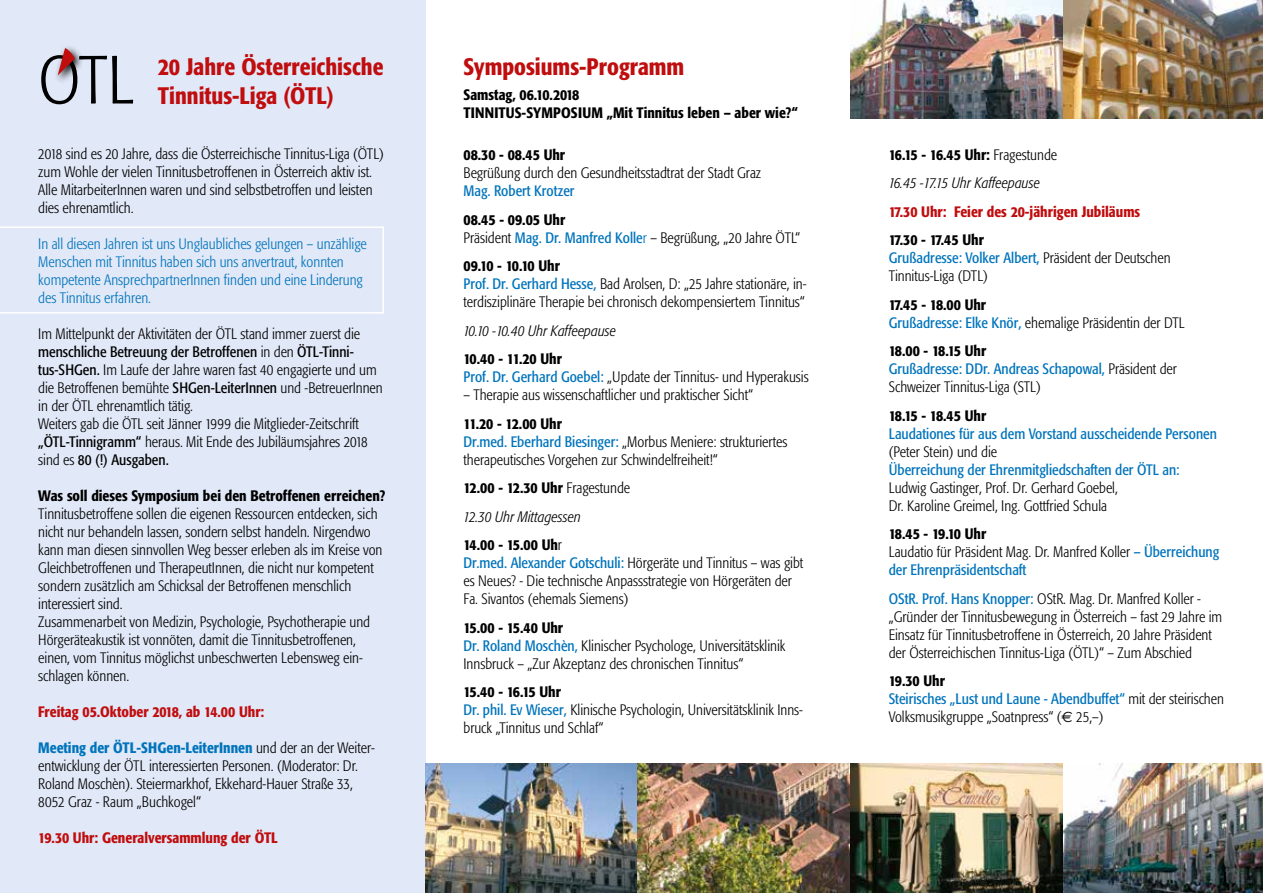
<style>
.page{position:relative;width:1263px;height:893px;background:#fff}
.page>*{position:absolute;margin:0;border:0;box-sizing:border-box;transform-origin:0 0}
.t1{font:300 condensed 67.35px "Formata";color:#000}
.t2{font:500 condensed 23.7px "Formata";color:#c00d0e}
.t3{font:300 condensed 15px/18px "Formata";color:#000}
.t4{font:500 condensed 15px/28.5px "Formata";color:#000}
.t5{font:300 condensed 15px/18px "Formata";color:#0074bc}
.t6{font:condensed 15px "Formata";color:#0074bc}
.t7{font:500 condensed 15px "Formata";color:#c00d0e}
.t8{font:italic 300 condensed 15px/28.5px "Formata";color:#000}
.t9{font:500 condensed 15px "Formata";letter-spacing:-.035em;color:#000}
.s1{font-weight:400}
.s2{font-weight:500;color:#0074bc}
.s3{font-weight:500}
.s4{font-weight:400;color:#0074bc}
.s5{color:#0074bc}
.s6{font-weight:300}
.s7{font-weight:300;font-style:italic}
.s8{font-weight:500;font-style:normal}
.s9{font-style:normal}
.s10{font-family:"Euro Sans";font-weight:400;font-stretch:normal}
</style>
<div class="page">
<div style="left:0;top:0;width:425px;height:893px;background:#e1e8f7"></div>
<svg style="left:56px;top:47px;width:26px;height:35px"></svg>
<svg style="left:58px;top:48px;width:17px;height:28px"></svg>
<svg style="left:0;top:226px;width:384px;height:88px"></svg>
<img style="left:425px;top:763px;width:838px;height:130px">
<img style="left:850px;top:0;width:413px;height:118px">
<h2 class="t2" style="left:158px;top:53px;width:227px">20 Jahre Österreichische</h2>
<h1 class="t1" style="left:38px;top:41px;width:98px">OTL</h1>
<h2 class="t2" style="left:158px;top:81px;width:177px">Tinnitus-Liga (ÖTL)</h2>
<p class="t3" style="left:38px;top:145px;width:347px">2018 sind es 20 Jahre, dass die Österreichische Tinnitus-Liga (ÖTL) zum Wohle der vielen Tinnitusbetroffenen in Österreich aktiv ist.<br>Alle MitarbeiterInnen waren und sind selbstbetroffen und leisten dies ehrenamtlich.</p>
<p class="t5" style="left:38px;top:235px;width:330px">In all diesen Jahren ist uns Unglaubliches gelungen – unzählige Menschen mit Tinnitus haben sich uns anvertraut, konnten kompetente AnsprechpartnerInnen finden und eine Linderung des Tinnitus erfahren.</p>
<p class="t3" style="left:38px;top:325px;width:346px">Im Mittelpunkt der Aktivitäten der ÖTL stand immer zuerst die <span class="s1">menschliche Betreuung der Betroffenen</span> in den <span class="s1">ÖTL-Tinni&shy;tus-SHGen.</span> Im Laufe der Jahre waren fast 40 engagierte und um die Betroffenen bemühte <span class="s1">SHGen-LeiterInnen</span> und -BetreuerInnen in der ÖTL ehrenamtlich tätig.<br>Weiters gab die ÖTL seit Jänner 1999 die Mitglieder-Zeitschrift <span class="s1">„ÖTL-Tinnigramm“</span> heraus. Mit Ende des Jubiläumsjahres 2018 sind es <span class="s1">80 (!) Ausgaben.</span></p>
<p class="t4" style="left:38px;top:481px;width:349px">Was soll dieses Symposium bei den Betroffenen erreichen?</p>
<p class="t3" style="left:38px;top:505px;width:346px">Tinnitusbetroffene sollen die eigenen Ressourcen entdecken, sich nicht nur behandeln lassen, sondern selbst handeln. Nirgendwo kann man diesen sinnvollen Weg besser erleben als im Kreise von Gleichbetroffenen und TherapeutInnen, die nicht nur kompetent sondern zusätzlich am Schicksal der Betroffenen menschlich interessiert sind.<br>Zusammenarbeit von Medizin, Psychologie, Psychotherapie und Hörgeräteakustik ist vonnöten, damit die Tinnitusbetroffenen, einen, vom Tinnitus möglichst unbeschwerten Lebensweg ein&shy;schlagen können.</p>
<p class="t7" style="left:38px;top:703px;width:228px">Freitag 05.Oktober 2018, ab 14.00 Uhr:</p>
<p class="t3" style="left:38px;top:739px;width:338px"><span class="s2">Meeting der ÖTL-SHGen-LeiterInnen</span> und der an der Weiter&shy;entwicklung der ÖTL interessierten Personen. (Moderator: Dr.<br>Roland Moschèn). Steiermarkhof, Ekkehard-Hauer Straße 33, 8052 Graz - Raum „Buchkogel“</p>
<p class="t7" style="left:38px;top:829px;width:241px">19.30 Uhr: Generalversammlung der ÖTL</p>
<h2 class="t2" style="left:463px;top:53px;width:222px">Symposiums-Programm</h2>
<p class="t4" style="left:463px;top:86px;width:336px;line-height:18px">Samstag, 06.10.2018<br>TINNITUS-SYMPOSIUM „Mit Tinnitus leben – aber wie?“</p>
<p class="t4" style="left:463px;top:141px;width:103px">08.30 - 08.45 Uhr</p>
<p class="t3" style="left:463px;top:164px;width:299px">Begrüßung durch den Gesundheitsstadtrat der Stadt Graz</p>
<p class="t6" style="left:463px;top:182px;width:113px">Mag. Robert Krotzer</p>
<p class="t3" style="left:463px;top:211px;width:338px"><span class="s3">08.45 - 09.05 Uhr<br></span>Präsident <span class="s4">Mag. Dr. Manfred Kolle</span><span class="s5">r</span> – Begrüßung, „20 Jahre ÖTL“</p>
<p class="t3" style="left:463px;top:257px;width:344px"><span class="s3">09.10 - 10.10 Uhr<br></span><span class="s4">Prof. Dr. Gerhard Hesse,</span> Bad Arolsen, D: „25 Jahre stationäre, in&shy;terdisziplinäre Therapie bei chronisch dekompensiertem Tinnitus“</p>
<p class="t8" style="left:463px;top:316px;width:154px">10.10 -10.40 Uhr Kaffeepause</p>
<p class="t3" style="left:463px;top:350px;width:347px"><span class="s3">10.40 - 11.20 Uhr<br></span><span class="s4">Prof. Dr. Gerhard Goebel:</span> „Update der Tinnitus- und Hyperakusis</p>
<p class="t3" style="left:463px;top:386px;width:291px">– Therapie aus wissenschaftlicher und praktischer Sicht“</p>
<p class="t3" style="left:463px;top:415px;width:325px"><span class="s3">11.20 - 12.00 Uhr<br></span><span class="s4">Dr.med. Eberhard Biesinger:</span> „Morbus Meniere: strukturiertes therapeutisches Vorgehen zur Schwindelfreiheit!“</p>
<p class="t4" style="left:463px;top:474px;width:168px">12.00 - 12.30 Uhr <span class="s6">Fragestunde<br></span><span class="s7">12.30 Uhr Mittagessen<br></span>14.00 - 15.00 Uh<span class="s6">r</span></p>
<p class="t3" style="left:463px;top:554px;width:341px"><span class="s4">Dr.med. Alexander Gotschuli:</span> Hörgeräte und Tinnitus – was gibt es Neues? - Die technische Anpassstrategie von Hörgeräten der<br>Fa. Sivantos (ehemals Siemens)</p>
<p class="t3" style="left:463px;top:619px;width:324px"><span class="s3">15.00 - 15.40 Uhr<br></span><span class="s4">Dr. Roland Moschèn,</span> Klinischer Psychologe, Universitätsklinik<br>Innsbruck – „Zur Akzeptanz des chronischen Tinnitus“</p>
<p class="t3" style="left:463px;top:683px;width:341px"><span class="s3">15.40 - 16.15 Uhr<br></span><span class="s4">Dr. phil. Ev Wieser,</span> Klinische Psychologin, Universitätsklinik Inns&shy;bruck „Tinnitus und Schlaf“</p>
<p class="t8" style="left:889px;top:140px;width:170px"><span class="s8">16.15 - 16.45 Uhr:</span> <span class="s9">Fragestunde<br></span>16.45 -17.15 Uhr Kaffeepause</p>
<p class="t7" style="left:889px;top:202px;width:253px">17.30 Uhr: Feier des 20-jährigen Jubiläums</p>
<p class="t3" style="left:889px;top:231px;width:283px"><span class="s3">17.30 - 17.45 Uhr<br></span><span class="s4">Grußadresse: Volker Albert,</span> Präsident der Deutschen<br>Tinnitus-Liga (DTL)</p>
<p class="t3" style="left:889px;top:296px;width:298px"><span class="s3">17.45 - 18.00 Uhr<br></span><span class="s4">Grußadresse: Elke Knör,</span> ehemalige Präsidentin der DTL</p>
<p class="t3" style="left:889px;top:342px;width:290px"><span class="s3">18.00 - 18.15 Uhr<br></span><span class="s4">Grußadresse: DDr. Andreas Schapowal,</span> Präsident der<br>Schweizer Tinnitus-Liga (STL)</p>
<p class="t9" style="left:889px;top:406px;width:99px">18.15 - 18.45 Uhr</p>
<p class="t6" style="left:889px;top:425px;width:330px">Laudationes für aus dem Vorstand ausscheidende Personen</p>
<p class="t3" style="left:889px;top:443px;width:110px">(Peter Stein) und die</p>
<p class="t6" style="left:889px;top:461px;width:292px">Überreichung der Ehrenmitgliedschaften der ÖTL an:</p>
<p class="t3" style="left:889px;top:479px;width:231px">Ludwig Gastinger, Prof. Dr. Gerhard Goebel,<br>Dr. Karoline Greimel, Ing. Gottfried Schula</p>
<p class="t3" style="left:889px;top:525px;width:332px"><span class="s3">18.45 - 19.10 Uhr<br></span>Laudatio für Präsident Mag. Dr. Manfred Koller <span class="s4">– Überreichung der Ehrenpräsidentschaft</span></p>
<p class="t3" style="left:889px;top:590px;width:335px"><span class="s4">OStR. Prof. Hans Knopper:</span> OStR. Mag. Dr. Manfred Koller - „Gründer der Tinnitusbewegung in Österreich – fast 29 Jahre im Einsatz für Tinnitusbetroffene in Österreich, 20 Jahre Präsident der Österreichischen Tinnitus-Liga (ÖTL)“ – Zum Abschied</p>
<p class="t3" style="left:889px;top:672px;width:337px"><span class="s3">19.30 Uhr<br></span><span class="s4">Steirisches „Lust und Laune - Abendbuffet“</span> mit der steirischen<br>Volksmusikgruppe „Soatnpress“ (<span class="s10">€</span> 25,–)</p>
</div>
